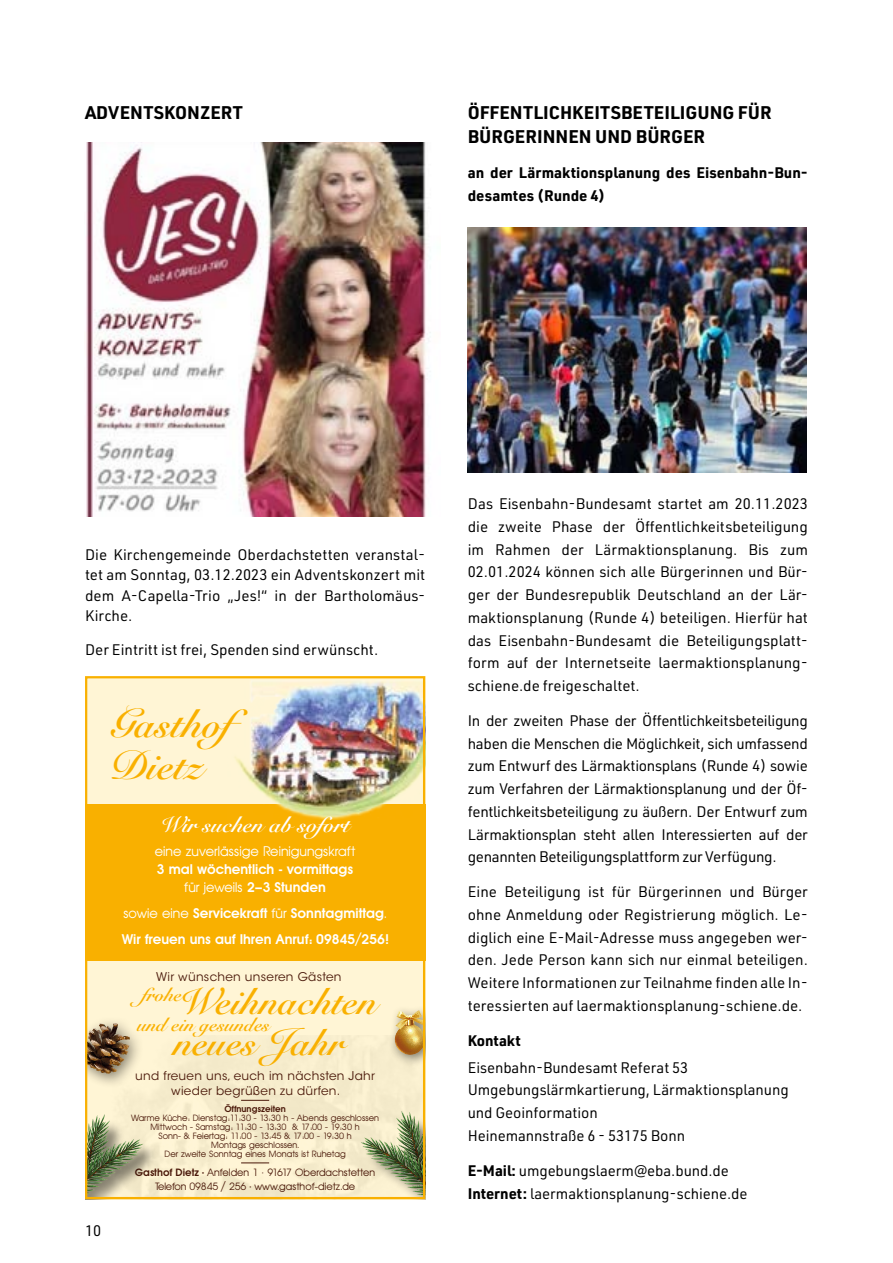
<style>
.page{position:relative;width:893px;height:1263px;background:#fff}
.page>*{position:absolute;margin:0;border:0;box-sizing:border-box;transform-origin:0 0}
.t1{font:40.05px/42.6px "Snell Roundhand Bold Script";letter-spacing:.005em;color:#f9b000}
.t2{font:37.65px/40.8px "Snell Roundhand Bold Script";letter-spacing:.01em;color:#f9b000}
.t3{font:22.5px "Snell Roundhand Bold Script";letter-spacing:.01em;color:#fff}
.t4{font:19.35px/30.3px "Snell Roundhand Bold Script";letter-spacing:.01em;color:#f9b000}
.t5{font:700 18px/24.3px "URWDIN";color:#000}
.t6{font:15px/22.8px "URWDIN";color:#000;text-align:justify}
.t7{font:700 15px/22.8px "URWDIN";color:#000}
.t8{font:600 13.8px/18px "Avant Garde Two BQ";color:#fff;text-align:center}
.t9{font:13.8px "Avant Garde Two BQ";color:#fff}
.t10{font:12px/15px "ITC Avant Garde Std";letter-spacing:.025em;color:#4a1809;text-align:center}
.t11{font:10.5px/13.5px "Avant Garde Two BQ";color:#4a1809;text-align:center}
.t12{font:9px/9px "Avant Garde Two BQ";color:#4a1809;text-align:center}
.t13{font:600 9px "Avant Garde Two BQ";color:#4a1809}
.s1{font-weight:400}
.s2{font-weight:600}
.s3{font-weight:200}
.s4{font-weight:700}
</style>
<div class="page">
<div style="left:85px;top:676px;width:340px;height:523px;background:#fff5d5"></div>
<div style="left:85px;top:804px;width:340px;height:157px;background:#f9b000"></div>
<img style="left:235px;top:680px;width:187px;height:140px">
<div style="left:85px;top:1015px;width:60px;height:74px;background:#000;opacity:.5"></div>
<svg style="left:88px;top:1023px;width:42px;height:51px;background:#846d53"></svg>
<svg style="left:361px;top:1111px;width:61px;height:85px"></svg>
<div style="left:85px;top:1117px;width:75px;height:82px;background:#000;opacity:.5"></div>
<svg style="left:88px;top:1114px;width:55px;height:80px"></svg>
<div style="left:388px;top:1004px;width:37px;height:64px;background:#000;opacity:.5"></div>
<svg style="left:394px;top:1010px;width:28px;height:45px"></svg>
<svg style="left:241px;top:1100px;width:28px;height:1px"></svg>
<svg style="left:241px;top:1162px;width:28px;height:1px"></svg>
<div style="left:85px;top:676px;width:340px;height:523px;border:2px solid #f9b000"></div>
<img style="left:468px;top:227px;width:338px;height:245px">
<img style="left:86px;top:142px;width:345px;height:374px">
<p class="t5" style="left:85px;top:100px;width:159px">ADVENTSKONZERT</p>
<p class="t5" style="left:468px;top:100px;width:305px">ÖFFENTLICHKEITSBETEILIGUNG FÜR<br>BÜRGERINNEN UND BÜRGER</p>
<p class="t7" style="left:468px;top:160px;width:342px">an der Lärmaktionsplanung des Eisenbahn-Bun&shy;desamtes (Runde 4)</p>
<p class="t6" style="left:85px;top:543px;width:342px;line-height:20.5px">Die Kirchengemeinde Oberdachstetten veranstal&shy;tet am Sonntag, 03.12.2023 ein Adventskonzert mit dem A-Capella-Trio „Jes!“ in der Bartholomäus-Kirche.</p>
<p class="t6" style="left:85px;top:637px;width:295px">Der Eintritt ist frei, Spenden sind erwünscht.</p>
<h1 class="t1" style="left:111px;top:703px;width:163px">Gasthof<br>Dietz</h1>
<h3 class="t3" style="left:161px;top:811px;width:191px">Wir suchen ab sofort</h3>
<p class="t9" style="left:155px;top:844px;width:202px">eine zuverlässige Reinigungskraft</p>
<p class="t8" style="left:157px;top:861px;width:198px">3 mal wöchentlich - vormittags <span class="s1">für jeweils</span> 2–3 Stunden</p>
<p class="t8" style="left:122px;top:900px;width:268px;line-height:25.8px;text-align:left"><span class="s1">sowie eine</span> Servicekraft <span class="s1">für</span> Sonntagmittag<span class="s1">.<br></span>Wir freuen uns auf Ihren Anruf: 09845/256!</p>
<p class="t10" style="left:156px;top:969px;width:187px">Wir wünschen unseren Gästen</p>
<p class="t4" style="left:137px;top:979px;width:134px">frohe<br>und ein gesundes</p>
<h2 class="t2" style="left:174px;top:982px;width:204px">Weihnachten neues Jahr</h2>
<p class="t10" style="left:135px;top:1068px;width:241px">und freuen uns, euch im nächsten Jahr wieder begrüßen zu dürfen.</p>
<p class="t6" style="left:85px;top:1219px;width:18px">10</p>
<p class="t13" style="left:224px;top:1104px;width:63px">Öffnungszeiten</p>
<p class="t12" style="left:131px;top:1114px;width:249px">Warme Küche: Dienstag:11:30 - 13:30 h - Abends geschlossen Mittwoch - Samstag: 11:30 - 13:30 &amp; 17:00 - 19:30 h<br>Sonn- &amp; Feiertag: 11:00 - 13:45 &amp; 17:00 - 19:30 h<br>Montags geschlossen.<br>Der zweite Sonntag eines Monats ist Ruhetag</p>
<p class="t11" style="left:135px;top:1166px;width:242px"><span class="s2">Gasthof Dietz ·</span> Anfelden 1 <span class="s3">·</span> 91617 Oberdachstetten<br>Telefon 09845 / 256 · www.gasthof-dietz.de</p>
<p class="t6" style="left:468px;top:492px;width:342px">Das Eisenbahn-Bundesamt startet am 20.11.2023 die zweite Phase der Öffentlichkeitsbeteiligung im Rahmen der Lärmaktionsplanung. Bis zum 02.01.2024 können sich alle Bürgerinnen und Bür&shy;ger der Bundesrepublik Deutschland an der Lär&shy;maktionsplanung (Runde 4) beteiligen. Hierfür hat das Eisenbahn-Bundesamt die Beteiligungsplatt&shy;form auf der Internetseite laermaktionsplanung&shy;schiene.de freigeschaltet.</p>
<p class="t6" style="left:468px;top:709px;width:342px">In der zweiten Phase der Öffentlichkeitsbeteiligung haben die Menschen die Möglichkeit, sich umfassend zum Entwurf des Lärmaktionsplans (Runde 4) sowie zum Verfahren der Lärmaktionsplanung und der Öf&shy;fentlichkeitsbeteiligung zu äußern. Der Entwurf zum Lärmaktionsplan steht allen Interessierten auf der genannten Beteiligungsplattform zur Verfügung.</p>
<p class="t6" style="left:468px;top:880px;width:342px">Eine Beteiligung ist für Bürgerinnen und Bürger ohne Anmeldung oder Registrierung möglich. Le&shy;diglich eine E-Mail-Adresse muss angegeben wer&shy;den. Jede Person kann sich nur einmal beteiligen.<br>Weitere Informationen zur Teilnahme finden alle In&shy;teressierten auf laermaktionsplanung-schiene.de.</p>
<p class="t7" style="left:468px;top:1028px;width:54px">Kontakt</p>
<p class="t6" style="left:468px;top:1055px;width:323px;text-align:left">Eisenbahn-Bundesamt Referat 53<br>Umgebungslärmkartierung, Lärmaktionsplanung und Geoinformation<br>Heinemannstraße 6 - 53175 Bonn</p>
<p class="t6" style="left:468px;top:1159px;width:281px"><span class="s4">E-Mail:</span> umgebungslaerm@eba.bund.de<br><span class="s4">Internet:</span> laermaktionsplanung-schiene.de</p>
</div>
